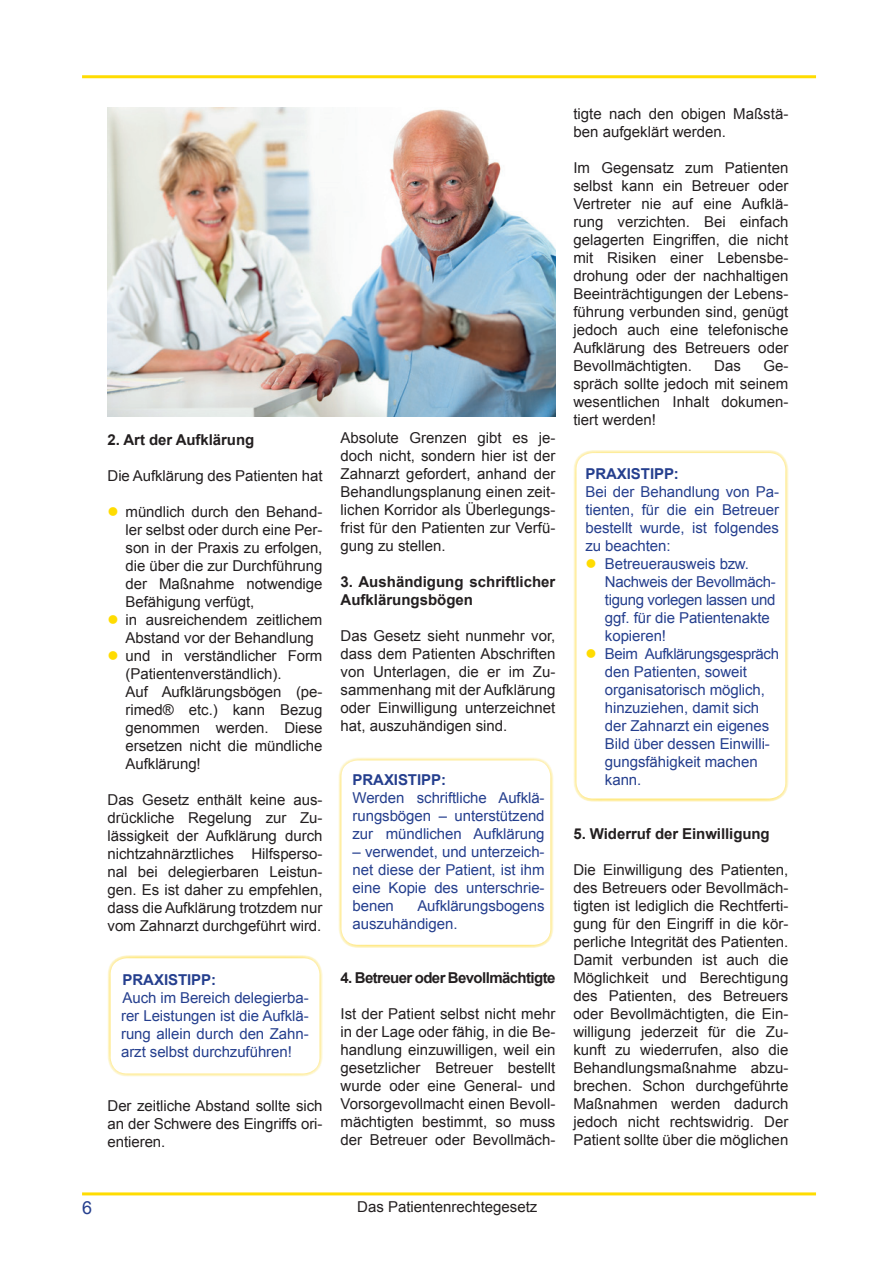
<style>
.page{position:relative;width:896px;height:1266px;background:#fff}
.page>*{position:absolute;margin:0;border:0;box-sizing:border-box;transform-origin:0 0}
.t1{font:18px "Arial";color:#253f8e}
.t2{font:15px/18px "Arial";color:#231f20;text-align:justify}
.t3{font:15px/18px "Arial";letter-spacing:-.005em;color:#253f8e;text-align:justify}
.t4{font:700 15px/18px "Arial";letter-spacing:-.005em;color:#231f20}
.t5{font:700 15px "Arial";letter-spacing:-.005em;color:#253f8e}
.t6{font:700 15px "Arial";letter-spacing:-.04em;color:#231f20}
.s1{color:#ffdc01}
</style>
<div class="page">
<hr style="left:82px;top:75px;width:733px;height:3px;background:#ffdc01">
<hr style="left:82px;top:1192px;width:733px;height:3px;background:#ffdc01">
<img style="left:573px;top:450px;width:215px;height:351px">
<img style="left:338px;top:757px;width:215px;height:190px">
<img style="left:108px;top:955px;width:214px;height:121px">
<img style="left:108px;top:108px;width:447px;height:308px">
<p class="t4" style="left:108px;top:431px;width:148px">2. Art der Aufklärung</p>
<p class="t2" style="left:108px;top:467px;width:216px">Die aufklärung des Patienten hat</p>
<p class="t2" style="left:126px;top:503px;width:198px;text-indent:-18px"><span class="s1">●</span> mündlich durch den Behand&shy;ler selbst oder durch eine Per&shy;son in der Praxis zu erfolgen, die über die zur Durchführung der maßnahme notwendige Befähigung verfügt,</p>
<p class="t2" style="left:126px;top:611px;width:198px;text-indent:-18px"><span class="s1">●</span> in ausreichendem zeitlichem abstand vor der Behandlung</p>
<p class="t2" style="left:126px;top:647px;width:198px;text-align:left;text-indent:-18px"><span class="s1">●</span> und in verständlicher Form (Patientenverständlich).<br>auf aufklärungsbögen (pe&shy;rimed® etc.) kann Bezug genommen werden. Diese ersetzen nicht die mündliche aufklärung!</p>
<p class="t2" style="left:108px;top:791px;width:216px">Das Gesetz enthält keine aus&shy;drückliche regelung zur Zu&shy;lässigkeit der aufklärung durch nichtzahnärztliches hilfsperso&shy;nal bei delegierbaren leistun&shy;gen. es ist daher zu empfehlen, dass die aufklärung trotzdem nur vom Zahnarzt durchgeführt wird.</p>
<p class="t5" style="left:123px;top:970px;width:95px">PRAXISTIPP:</p>
<p class="t3" style="left:121px;top:989px;width:189px">auch im Bereich delegierba&shy;rer leistungen ist die aufklä&shy;rung allein durch den Zahn&shy;arzt selbst durchzuführen!</p>
<p class="t2" style="left:108px;top:1097px;width:216px">Der zeitliche abstand sollte sich an der Schwere des eingriffs ori&shy;entieren.</p>
<p class="t2" style="left:340px;top:428px;width:216px">absolute Grenzen gibt es je&shy;doch nicht, sondern hier ist der Zahnarzt gefordert, anhand der Behandlungsplanung einen zeit&shy;lichen korridor als Überlegungs&shy;frist für den Patienten zur Verfü&shy;gung zu stellen.</p>
<p class="t4" style="left:340px;top:573px;width:216px">3. Aushändigung schriftlicher<br>Aufklärungsbögen</p>
<p class="t2" style="left:340px;top:626px;width:216px">Das Gesetz sieht nunmehr vor, dass dem Patienten abschriften von Unterlagen, die er im Zu&shy;sammenhang mit der aufklärung oder einwilligung unterzeichnet hat, auszuhändigen sind.</p>
<p class="t5" style="left:352px;top:769px;width:95px">PRAXISTIPP:</p>
<p class="t3" style="left:352px;top:788px;width:193px">Werden schriftliche aufklä&shy;rungsbögen – unterstützend zur mündlichen aufklärung</p>
<p class="t3" style="left:352px;top:842px;width:193px">– verwendet, und unterzeich&shy;net diese der Patient, ist ihm eine kopie des unterschrie&shy;benen</p>
<p class="t3" style="left:352px;top:896px;width:193px;text-indent:65px">aufklärungsbogens auszuhändigen.</p>
<p class="t6" style="left:340px;top:967px;width:216px">4. Betreuer oder Bevollmächtigte</p>
<p class="t2" style="left:340px;top:1004px;width:216px">ist der Patient selbst nicht mehr in der lage oder fähig, in die Be&shy;handlung einzuwilligen, weil ein gesetzlicher Betreuer bestellt wurde oder eine General- und Vorsorgevollmacht einen Bevoll&shy;mächtigten bestimmt, so muss der Betreuer oder Bevollmäch-</p>
<p class="t2" style="left:573px;top:104px;width:216px">tigte nach den obigen maßstä&shy;ben aufgeklärt werden.</p>
<p class="t2" style="left:573px;top:158px;width:216px">im Gegensatz zum Patienten selbst kann ein Betreuer oder Vertreter nie auf eine aufklä&shy;rung verzichten. Bei einfach gelagerten eingriffen, die nicht mit risiken einer lebensbe&shy;drohung oder der nachhaltigen Beeinträchtigungen der lebens&shy;führung verbunden sind, genügt jedoch auch eine telefonische aufklärung des Betreuers oder Bevollmächtigten.</p>
<p class="t2" style="left:573px;top:356px;width:216px;text-indent:190px">Ge&shy;spräch sollte jedoch mit seinem wesentlichen inhalt dokumen&shy;tiert werden!</p>
<p class="t2" style="left:714px;top:356px;width:28px">Das</p>
<p class="t5" style="left:585px;top:463px;width:95px">PRAXISTIPP:</p>
<p class="t3" style="left:585px;top:482px;width:195px">Bei der Behandlung von Pa&shy;tienten, für die ein Betreuer bestellt wurde, ist folgendes zu beachten:</p>
<p class="t3" style="left:605px;top:554px;width:172px;text-align:left;text-indent:-20px"><span class="s1">●</span> Betreuerausweis bzw. nachweis der Bevollmäch&shy;tigung vorlegen lassen und ggf. für die Patientenakte kopieren!</p>
<p class="t3" style="left:605px;top:644px;width:175px;text-align:left;text-indent:-20px"><span class="s1">●</span> Beim aufklärungsgespräch den Patienten, soweit organisatorisch möglich, hinzuziehen, damit sich der Zahnarzt ein eigenes<br>Bild über dessen einwilli&shy;gungsfähigkeit machen kann.</p>
<p class="t4" style="left:573px;top:825px;width:198px">5. Widerruf der Einwilligung</p>
<p class="t2" style="left:573px;top:860px;width:216px">Die einwilligung des Patienten, des Betreuers oder Bevollmäch&shy;tigten ist lediglich die rechtferti&shy;gung für den eingriff in die kör&shy;perliche integrität des Patienten.<br>Damit verbunden ist auch die möglichkeit und Berechtigung des Patienten, des Betreuers oder Bevollmächtigten, die ein&shy;willigung jederzeit für die Zu&shy;kunft zu wiederrufen, also die Behandlungsmaßnahme abzu&shy;brechen. Schon durchgeführte maßnahmen werden dadurch jedoch nicht rechtswidrig. Der Patient sollte über die möglichen</p>
<p class="t1" style="left:82px;top:1195px;width:12px">6</p>
<p class="t2" style="left:357px;top:1197px;width:182px">Das Patientenrechtegesetz</p>
</div>
